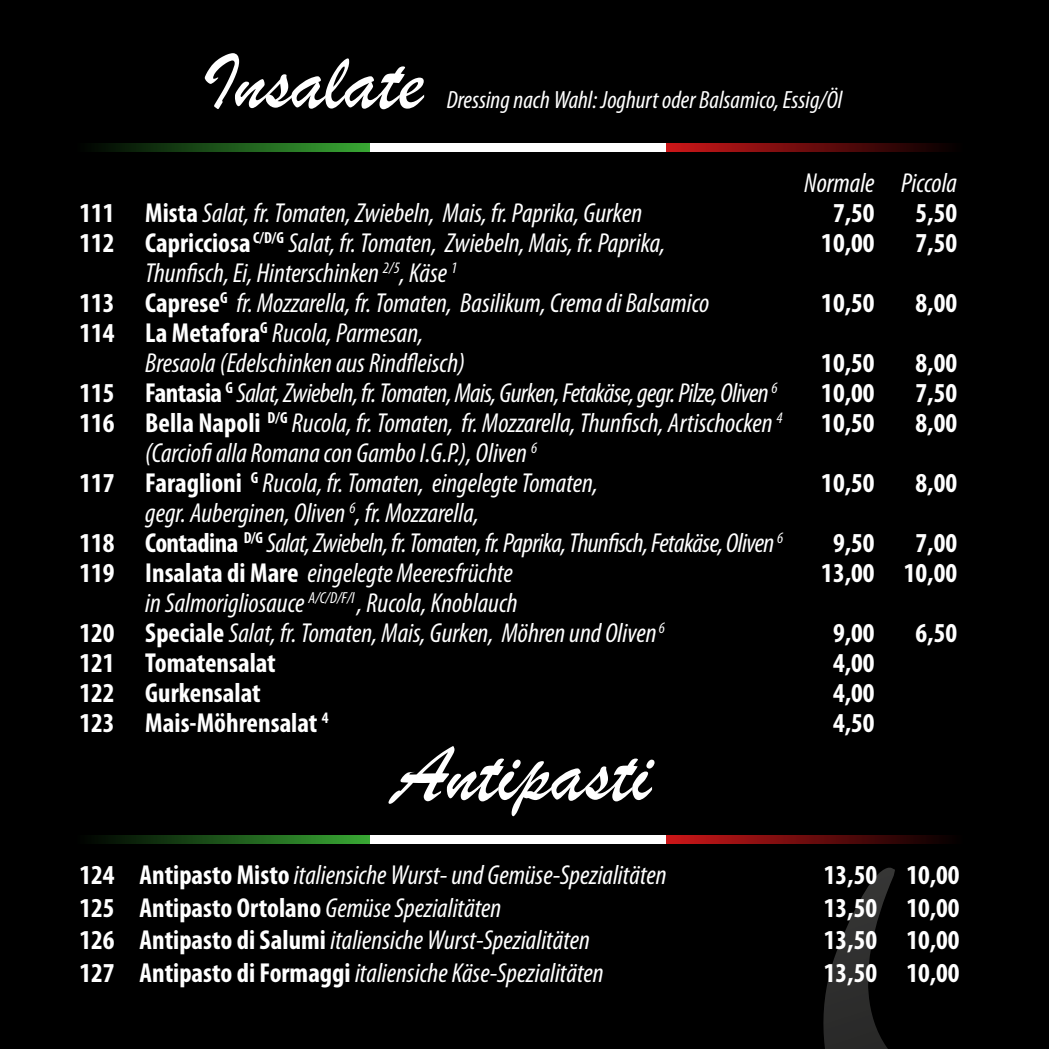
<style>
.page{position:relative;width:1049px;height:1049px;background:#000}
.page>*{position:absolute;margin:0;border:0;box-sizing:border-box;transform-origin:0 0}
.t1{font:83.5px "Brush Script";color:#fff}
.t2{font:italic condensed 27.5px/30px "Myriad Pro";color:#fff}
.t3{font:700 condensed 27.5px "Myriad Pro";color:#fff}
.t4{font:italic condensed 27.5px/30px "Myriad Pro";letter-spacing:-.02em;color:#fff}
.t5{font:italic condensed 25px "Myriad Pro";color:#fff}
.s1{font-weight:700;font-style:normal}
.s2{font-weight:400;font-style:italic}
</style>
<div class="page">
<svg style="left:823px;top:867px;width:72px;height:182px"></svg>
<svg style="left:94px;top:143px;width:276px;height:9px;background:#1e591b"></svg>
<div style="left:370px;top:143px;width:296px;height:9px;background:#fff"></div>
<svg style="left:666px;top:143px;width:283px;height:9px;background:#6b0b0c"></svg>
<svg style="left:94px;top:835px;width:276px;height:9px;background:#1e591b"></svg>
<div style="left:370px;top:835px;width:296px;height:9px;background:#fff"></div>
<svg style="left:666px;top:835px;width:283px;height:9px;background:#6b0b0c"></svg>
<h1 class="t1" style="left:202px;top:27px;width:223px">Insalate</h1>
<p class="t5" style="left:447px;top:84px;width:397px">Dressing nach Wahl: Joghurt oder Balsamico, Essig/Öl</p>
<p class="t2" style="left:804px;top:168px;width:154px">Normale Piccola</p>
<p class="t2" style="left:79px;top:198px;width:564px"><span class="s1">111 Mista</span> Salat, fr. Tomaten, Zwiebeln, Mais, fr. Paprika, Gurken</p>
<p class="t3" style="left:833px;top:196px;width:43px">7,50</p>
<p class="t3" style="left:915px;top:196px;width:43px">5,50</p>
<p class="t2" style="left:79px;top:228px;width:587px"><span class="s1">112 Capricciosa</span> <sup>C/D/G</sup> Salat, fr. Tomaten, Zwiebeln, Mais, fr. Paprika,</p>
<p class="t3" style="left:821px;top:226px;width:55px">10,00</p>
<p class="t3" style="left:915px;top:226px;width:43px">7,50</p>
<p class="t2" style="left:79px;top:258px;width:631px;text-indent:66px">Thunfisch, Ei, Hinterschinken <sup>2/5</sup>, Käse <sup>1<br></sup><span class="s1">113 Caprese</span><sup>G</sup> fr. Mozzarella, fr. Tomaten, Basilikum, Crema di Balsamico</p>
<p class="t3" style="left:821px;top:286px;width:55px">10,50</p>
<p class="t3" style="left:915px;top:286px;width:43px">8,00</p>
<p class="t2" style="left:145px;top:318px;width:321px;text-indent:-66px"><span class="s1">114 La Metafora</span><sup>G</sup> Rucola, Parmesan,<br>Bresaola (Edelschinken aus Rindfleisch)</p>
<p class="t3" style="left:821px;top:346px;width:55px">10,50</p>
<p class="t3" style="left:915px;top:346px;width:43px">8,00</p>
<p class="t4" style="left:79px;top:378px;width:700px"><span class="s1">115 Fantasia</span> <sup>G</sup> Salat, Zwiebeln, fr. Tomaten, Mais, Gurken, Fetakäse, gegr. Pilze, Oliven <sup>6</sup></p>
<p class="t3" style="left:821px;top:376px;width:55px">10,00</p>
<p class="t3" style="left:915px;top:376px;width:43px">7,50</p>
<p class="t2" style="left:79px;top:408px;width:705px"><span class="s1">116 Bella Napoli</span> <sup>D/G</sup> Rucola, fr. Tomaten, fr. Mozzarella, Thunfisch, Artischocken <sup>4</sup></p>
<p class="t3" style="left:821px;top:406px;width:55px">10,50</p>
<p class="t3" style="left:915px;top:406px;width:43px">8,00</p>
<p class="t2" style="left:79px;top:438px;width:520px;text-align:center">(Carciofi alla Romana con Gambo I.G.P.), Oliven <sup>6<br></sup><span class="s1">117 Faraglioni</span> <sup>G</sup> Rucola, fr. Tomaten, eingelegte Tomaten,</p>
<p class="t3" style="left:821px;top:466px;width:55px">10,50</p>
<p class="t3" style="left:915px;top:466px;width:43px">8,00</p>
<p class="t4" style="left:79px;top:498px;width:705px;text-indent:66px">gegr. Auberginen, Oliven <sup>6</sup>, fr. Mozzarella,<br><span class="s1">118 Contadina</span> <sup>D/G</sup> Salat, Zwiebeln, fr. Tomaten, fr. Paprika, Thunfisch, Fetakäse, Oliven <sup>6</sup></p>
<p class="t3" style="left:833px;top:526px;width:43px">9,50</p>
<p class="t3" style="left:915px;top:526px;width:43px">7,00</p>
<p class="t2" style="left:79px;top:558px;width:435px"><span class="s1">119 Insalata di Mare</span> eingelegte Meeresfrüchte</p>
<p class="t3" style="left:821px;top:556px;width:137px">13,00 10,00</p>
<p class="t2" style="left:79px;top:588px;width:587px;text-indent:66px">in Salmorigliosauce <sup>A/C/D/F/I</sup> , Rucola, Knoblauch<br><span class="s1">120 Speciale</span> Salat, fr. Tomaten, Mais, Gurken, Möhren und Oliven <sup>6</sup></p>
<p class="t3" style="left:833px;top:616px;width:43px">9,00</p>
<p class="t3" style="left:915px;top:616px;width:43px">6,50</p>
<p class="t3" style="left:79px;top:646px;width:198px">121 Tomatensalat</p>
<p class="t3" style="left:833px;top:646px;width:43px">4,00</p>
<p class="t3" style="left:79px;top:676px;width:183px">122 Gurkensalat</p>
<p class="t3" style="left:833px;top:676px;width:43px">4,00</p>
<p class="t3" style="left:79px;top:706px;width:251px">123 Mais-Möhrensalat <sup>4</sup></p>
<p class="t3" style="left:833px;top:706px;width:43px">4,50</p>
<h1 class="t1" style="left:394px;top:719px;width:259px">Antipasti</h1>
<p class="t2" style="left:79px;top:860px;width:588px"><span class="s1">124 Antipasto Misto</span> italiensiche Wurst- und Gemüse-Spezialitäten</p>
<p class="t3" style="left:824px;top:858px;width:137px">13,50 10,00</p>
<p class="t3" style="left:79px;top:890px;width:423px">125 Antipasto Ortolano <span class="s2">Gemüse Spezialitäten</span></p>
<p class="t3" style="left:824px;top:890px;width:137px">13,50 10,00</p>
<p class="t2" style="left:79px;top:925px;width:512px"><span class="s1">126 Antipasto di Salumi</span> italiensiche Wurst-Spezialitäten</p>
<p class="t3" style="left:824px;top:923px;width:137px">13,50 10,00</p>
<p class="t2" style="left:79px;top:957px;width:526px"><span class="s1">127 Antipasto di Formaggi</span> italiensiche Käse-Spezialitäten</p>
<p class="t3" style="left:824px;top:955px;width:137px">13,50 10,00</p>
</div>
